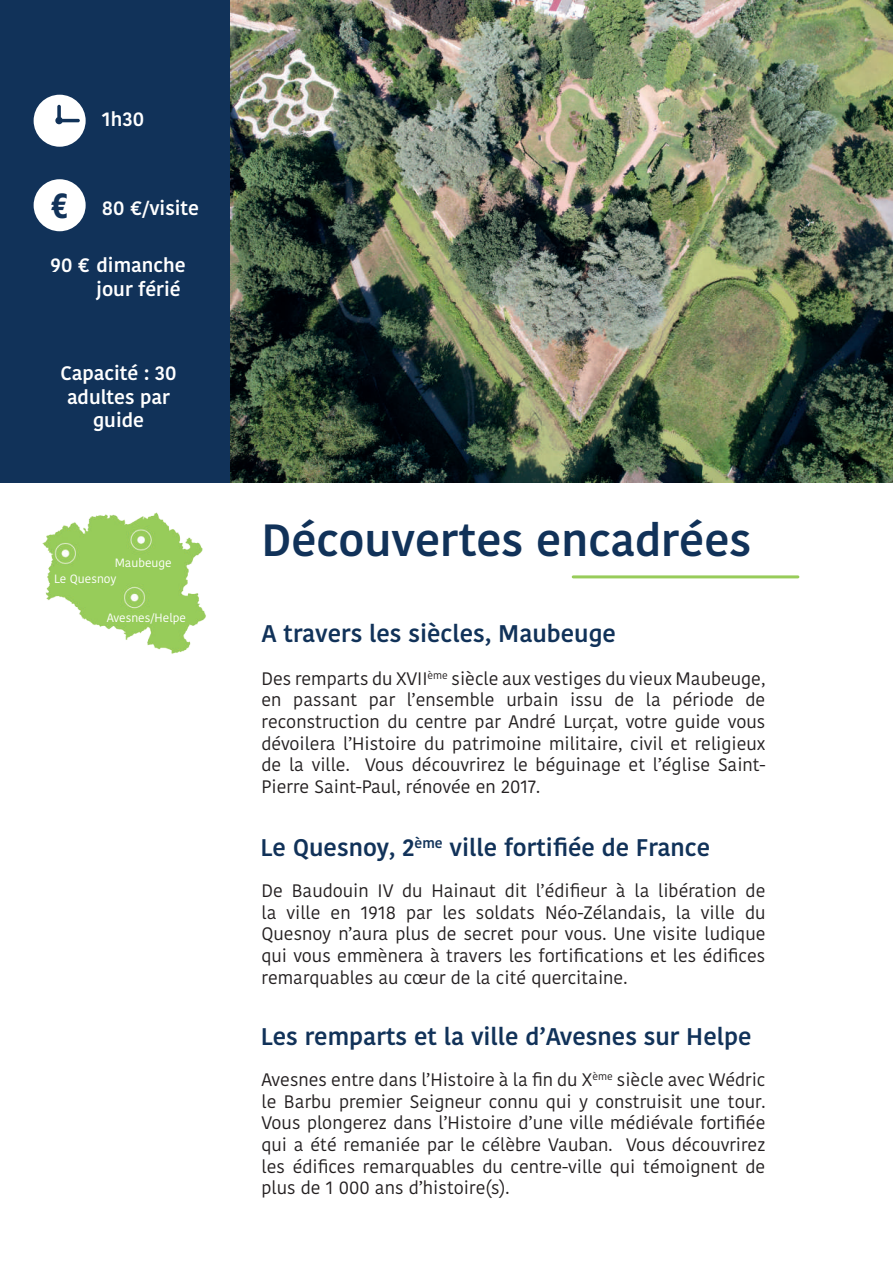
<style>
.page{position:relative;width:893px;height:1263px;background:#fff}
.page>*{position:absolute;margin:0;border:0;box-sizing:border-box;transform-origin:0 0}
.t1{font:600 45px "Kohinoor Devanagari";color:#113259}
.t2{font:600 24px "Kohinoor Devanagari";color:#113259}
.t3{font:600 19.5px/23.4px "Kohinoor Devanagari";color:#fff;text-align:center}
.t4{font:18px/21.6px "Kohinoor Devanagari";color:#231f20;text-align:justify}
.t5{font:12px/16.6px "Kohinoor Devanagari";color:#fff}
.s1{font-family:"Hobo Std";font-weight:400;font-size:30px;color:#113259}
</style>
<div class="page">
<div style="left:0;top:0;width:233px;height:483px;background:#113259"></div>
<img style="left:231px;top:0;width:662px;height:483px">
<img style="left:42px;top:512px;width:164px;height:142px">
<svg style="left:34px;top:95px;width:52px;height:52px"></svg>
<div style="left:34px;top:179px;width:52px;height:52px;background:#fff;border-radius:50%"></div>
<hr style="left:573px;top:575px;width:225px;height:3px;background:#98cc5a">
<p class="t3" style="left:102px;top:108px;width:44px">1h30</p>
<p class="t3" style="left:51px;top:197px;width:150px"><span class="s1">€</span> 80 €/visite</p>
<p class="t3" style="left:51px;top:254px;width:137px;text-align:right">90 € dimanche jour férié</p>
<p class="t3" style="left:61px;top:362px;width:117px">Capacité : 30 adultes par guide</p>
<p class="t5" style="left:54px;top:554px;width:119px;text-indent:61px">Maubeuge<br>Le Quesnoy</p>
<p class="t5" style="left:107px;top:609px;width:81px">Avesnes/Helpe</p>
<h1 class="t1" style="left:261px;top:514px;width:491px">Découvertes encadrées</h1>
<h2 class="t2" style="left:261px;top:619px;width:356px">A travers les siècles, Maubeuge</h2>
<p class="t4" style="left:261px;top:668px;width:505px">Des remparts du XVII<sup>ème</sup> siècle aux vestiges du vieux Maubeuge, en passant par l’ensemble urbain issu de la période de reconstruction du centre par André Lurçat, votre guide vous dévoilera l’Histoire du patrimoine militaire, civil et religieux de la ville. Vous découvrirez le béguinage et l’église Saint-Pierre Saint-Paul, rénovée en 2017.</p>
<h2 class="t2" style="left:260px;top:833px;width:451px">Le Quesnoy, 2<sup>ème</sup> ville fortifiée de France</h2>
<p class="t4" style="left:261px;top:880px;width:505px">De Baudouin IV du Hainaut dit l’édifieur à la libération de la ville en 1918 par les soldats Néo-Zélandais, la ville du Quesnoy n’aura plus de secret pour vous. Une visite ludique qui vous emmènera à travers les fortifications et les édifices remarquables au cœur de la cité quercitaine.</p>
<h2 class="t2" style="left:261px;top:1022px;width:492px">Les remparts et la ville d’Avesnes sur Helpe</h2>
<p class="t4" style="left:261px;top:1069px;width:505px">Avesnes entre dans l’Histoire à la fin du X<sup>ème</sup> siècle avec Wédric le Barbu premier Seigneur connu qui y construisit une tour.<br>Vous plongerez dans l’Histoire d’une ville médiévale fortifiée qui a été remaniée par le célèbre Vauban. Vous découvrirez les édifices remarquables du centre-ville qui témoignent de plus de 1 000 ans d’histoire(s).</p>
</div>
